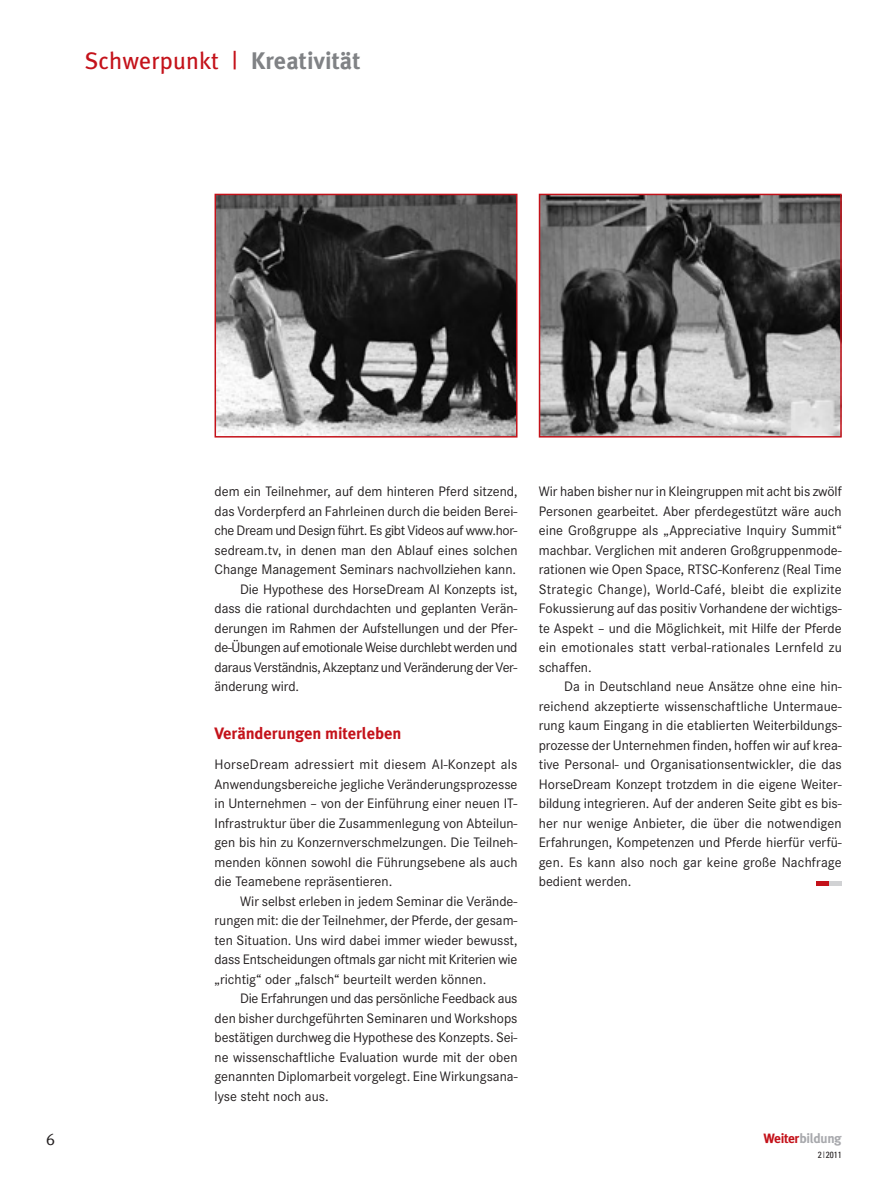
<style>
.page{position:relative;width:893px;height:1191px;background:#fff}
.page>*{position:absolute;margin:0;border:0;box-sizing:border-box;transform-origin:0 0}
.t1{font:24px "Meta Plus";letter-spacing:.005em;color:#c4121a}
.t2{font:700 16.5px "Meta Plus";letter-spacing:-.005em;color:#c4121a}
.t3{font:16.5px "Meta Plus Normal Caps";color:#231f20}
.t4{font:14.25px/19.5px "Corporate S";color:#231f20;text-align:justify}
.t5{font:14.25px "Corporate S";letter-spacing:-.025em;color:#231f20}
.t6{font:700 13.5px "Meta Plus";letter-spacing:-.03em;color:#a8a9ad}
.t7{font:condensed 9px "Univers";color:#231f20}
.s1{font-weight:700;color:#808285}
.s2{color:#c4121a}
</style>
<div class="page">
<div style="left:828px;top:881px;width:14px;height:5px;background:#d1d2d4"></div>
<div style="left:816px;top:881px;width:12px;height:5px;background:#c4121a"></div>
<img style="left:542px;top:197px;width:297px;height:237px">
<div style="left:539px;top:194px;width:303px;height:243px;border:2px solid #c4121a"></div>
<img style="left:218px;top:197px;width:296px;height:237px">
<div style="left:215px;top:194px;width:302px;height:243px;border:2px solid #c4121a"></div>
<h1 class="t1" style="left:85px;top:51px;width:277px">Schwerpunkt | <span class="s1">Kreativität</span></h1>
<p class="t4" style="left:215px;top:482px;width:304px">dem ein Teilnehmer, auf dem hinteren Pferd sitzend,</p>
<p class="t4" style="left:215px;top:502px;width:304px">das Vorderpferd an Fahrleinen durch die beiden Berei-</p>
<p class="t5" style="left:215px;top:525px;width:304px">che Dream und Design führt. Es gibt Videos auf www.hor-</p>
<p class="t4" style="left:215px;top:541px;width:304px">sedream.tv, in denen man den Ablauf eines solchen</p>
<p class="t4" style="left:215px;top:560px;width:303px">Change Management Seminars nachvollziehen kann.</p>
<p class="t4" style="left:240px;top:580px;width:279px">Die Hypothese des HorseDream AI Konzepts ist,</p>
<p class="t4" style="left:215px;top:599px;width:304px">dass die rational durchdachten und geplanten Verän-</p>
<p class="t4" style="left:215px;top:619px;width:304px">derungen im Rahmen der Aufstellungen und der Pfer-</p>
<p class="t5" style="left:215px;top:642px;width:304px">de-Übungen auf emotionale Weise durchlebt werden und</p>
<p class="t5" style="left:215px;top:661px;width:304px">daraus Verständnis, Akzeptanz und Veränderung der Ver-</p>
<p class="t4" style="left:215px;top:677px;width:86px">änderung wird.</p>
<p class="t2" style="left:215px;top:726px;width:188px">Veränderungen miterleben</p>
<p class="t4" style="left:215px;top:755px;width:304px">HorseDream adressiert mit diesem AI-Konzept als Anwendungsbereiche jegliche Veränderungsprozesse in Unternehmen – von der Einführung einer neuen IT-Infrastruktur über die Zusammenlegung von Abteilun&shy;gen bis hin zu Konzernverschmelzungen. Die Teilneh&shy;menden können sowohl die Führungsebene als auch die Teamebene repräsentieren.</p>
<p class="t4" style="left:215px;top:892px;width:304px;text-indent:26px">Wir selbst erleben in jedem Seminar die Verände&shy;rungen mit: die der Teilnehmer, der Pferde, der gesam&shy;ten Situation. Uns wird dabei immer wieder bewusst, dass Entscheidungen oftmals gar nicht mit Kriterien wie „richtig“ oder „falsch“ beurteilt werden können.</p>
<p class="t4" style="left:215px;top:989px;width:304px;text-indent:26px">Die Erfahrungen und das persönliche Feedback aus den bisher durchgeführten Seminaren und Workshops bestätigen durchweg die Hypothese des Konzepts. Sei&shy;ne wissenschaftliche Evaluation wurde mit der oben genannten Diplomarbeit vorgelegt. Eine Wirkungsana&shy;lyse steht noch aus.</p>
<p class="t4" style="left:539px;top:482px;width:304px">Wir haben bisher nur in Kleingruppen mit acht bis zwölf Personen gearbeitet. Aber pferdegestützt wäre auch eine Großgruppe als „Appreciative Inquiry Summit“ machbar. Verglichen mit anderen Großgruppenmode&shy;rationen wie Open Space, RTSC-Konferenz (Real Time Strategic Change), World-Café, bleibt die explizite Fokussierung auf das positiv Vorhandene der wichtigs&shy;te Aspekt – und die Möglichkeit, mit Hilfe der Pferde ein emotionales statt verbal-rationales Lernfeld zu schaffen.</p>
<p class="t4" style="left:539px;top:677px;width:304px;text-indent:26px">Da in Deutschland neue Ansätze ohne eine hin&shy;reichend akzeptierte wissenschaftliche Untermaue&shy;rung kaum Eingang in die etablierten Weiterbildungs&shy;prozesse der Unternehmen finden, hoffen wir auf krea&shy;tive Personal- und Organisationsentwickler, die das HorseDream Konzept trotzdem in die eigene Weiter&shy;bildung integrieren. Auf der anderen Seite gibt es bis&shy;her nur wenige Anbieter, die über die notwendigen Erfahrungen, Kompetenzen und Pferde hierfür verfü&shy;gen. Es kann also noch gar keine große Nachfrage bedient werden.</p>
<p class="t3" style="left:46px;top:1130px;width:10px">6</p>
<p class="t6" style="left:764px;top:1132px;width:80px"><span class="s2">Weiter</span>bildung</p>
<p class="t7" style="left:818px;top:1151px;width:25px">2|2011</p>
</div>
